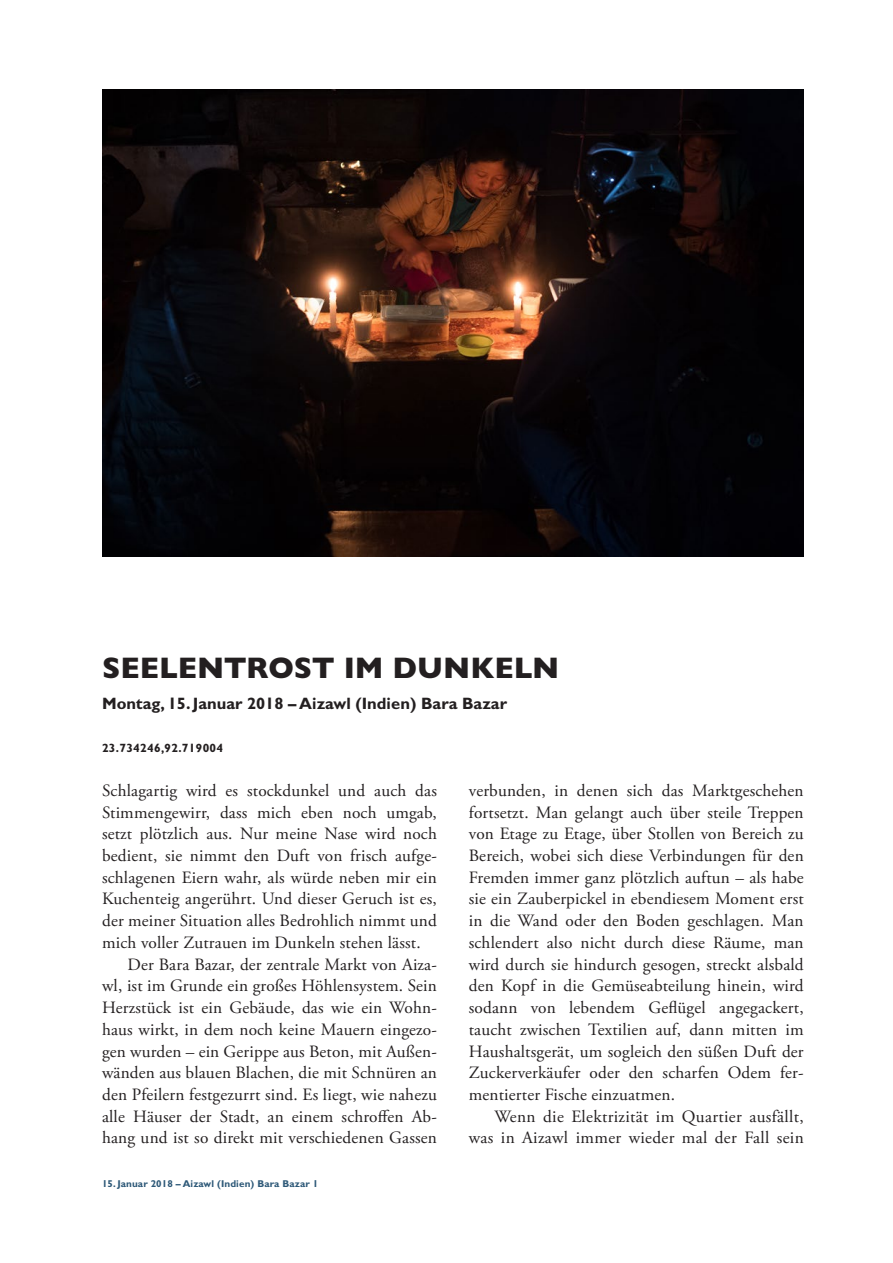
<style>
.page{position:relative;width:893px;height:1263px;background:#fff}
.page>*{position:absolute;margin:0;border:0;box-sizing:border-box;transform-origin:0 0}
.Titel_-_20_Heavy_GB{font:800 30px "Gill Sans MT Pro";color:#231f20}
.Lauftext_mit_Einzug{font:17.25px/21.8px "Adobe Garamond Pro";letter-spacing:.01em;color:#231f20;text-align:justify}
.Lauftext_ohne_Einzug{font:17.25px/21.8px "Adobe Garamond Pro";letter-spacing:.01em;color:#231f20;text-align:justify}
.Vorspann_-_11_Bold{font:700 16.5px "Gill Sans MT Pro";color:#231f20}
.Episoda_Geotag{font:700 12px "Gill Sans MT Pro";letter-spacing:.025em;color:#231f20}
.t1{font:700 9.9px "Gill Sans MT Pro";letter-spacing:.01em;color:#2e5978}
</style>
<div class="page">
<img style="left:102px;top:89px;width:702px;height:468px">
<p class="Titel_-_20_Heavy_GB" style="left:102px;top:650px;width:459px">SEELENTROST IM DUNKELN</p>
<p class="Vorspann_-_11_Bold" style="left:102px;top:693px;width:407px">Montag, 15.Januar 2018 – Aizawl (Indien) Bara Bazar</p>
<p class="Episoda_Geotag" style="left:102px;top:741px;width:123px">23.734246,92.719004</p>
<p class="Lauftext_mit_Einzug" style="left:469px;top:780px;width:336px">verbunden, in denen sich das Marktgeschehen fortsetzt. Man gelangt auch über steile Treppen von Etage zu Etage, über Stollen von Bereich zu Bereich, wobei sich diese Verbindungen für den Fremden immer ganz plötzlich auftun – als habe sie ein Zauberpickel in ebendiesem Moment erst in die Wand oder den Boden geschlagen. Man schlendert also nicht durch diese Räume, man wird durch sie hindurch gesogen, streckt alsbald den Kopf in die Gemüseabteilung hinein, wird sodann von lebendem Geflügel angegackert, taucht zwischen Textilien auf, dann mitten im Haushaltsgerät, um sogleich den süßen Duft der Zuckerverkäufer oder den scharfen Odem fer&shy;mentierter Fische einzuatmen.</p>
<p class="Lauftext_mit_Einzug" style="left:469px;top:1106px;width:336px;text-align:right">Wenn die Elektrizität im Quartier ausfällt, was in Aizawl immer wieder mal der Fall sein</p>
<p class="Lauftext_ohne_Einzug" style="left:102px;top:780px;width:336px">Schlagartig wird es stockdunkel und auch das Stimmengewirr, dass mich eben noch umgab, setzt plötzlich aus. Nur meine Nase wird noch bedient, sie nimmt den Duft von frisch aufge&shy;schlagenen Eiern wahr, als würde neben mir ein Kuchenteig angerührt. Und dieser Geruch ist es, der meiner Situation alles Bedrohlich nimmt und mich voller Zutrauen im Dunkeln stehen lässt.</p>
<p class="Lauftext_mit_Einzug" style="left:102px;top:954px;width:336px;text-indent:26px">Der Bara Bazar, der zentrale Markt von Aiza&shy;wl, ist im Grunde ein großes Höhlensystem. Sein Herzstück ist ein Gebäude, das wie ein Wohn&shy;haus wirkt, in dem noch keine Mauern eingezo&shy;gen wurden – ein Gerippe aus Beton, mit Außen&shy;wänden aus blauen Blachen, die mit Schnüren an den Pfeilern festgezurrt sind. Es liegt, wie nahezu alle Häuser der Stadt, an einem schroffen Ab&shy;hang und ist so direkt mit verschiedenen Gassen</p>
<p class="t1" style="left:102px;top:1177px;width:218px">15. Januar 2018 – Aizawl (Indien) Bara Bazar 1</p>
</div>
